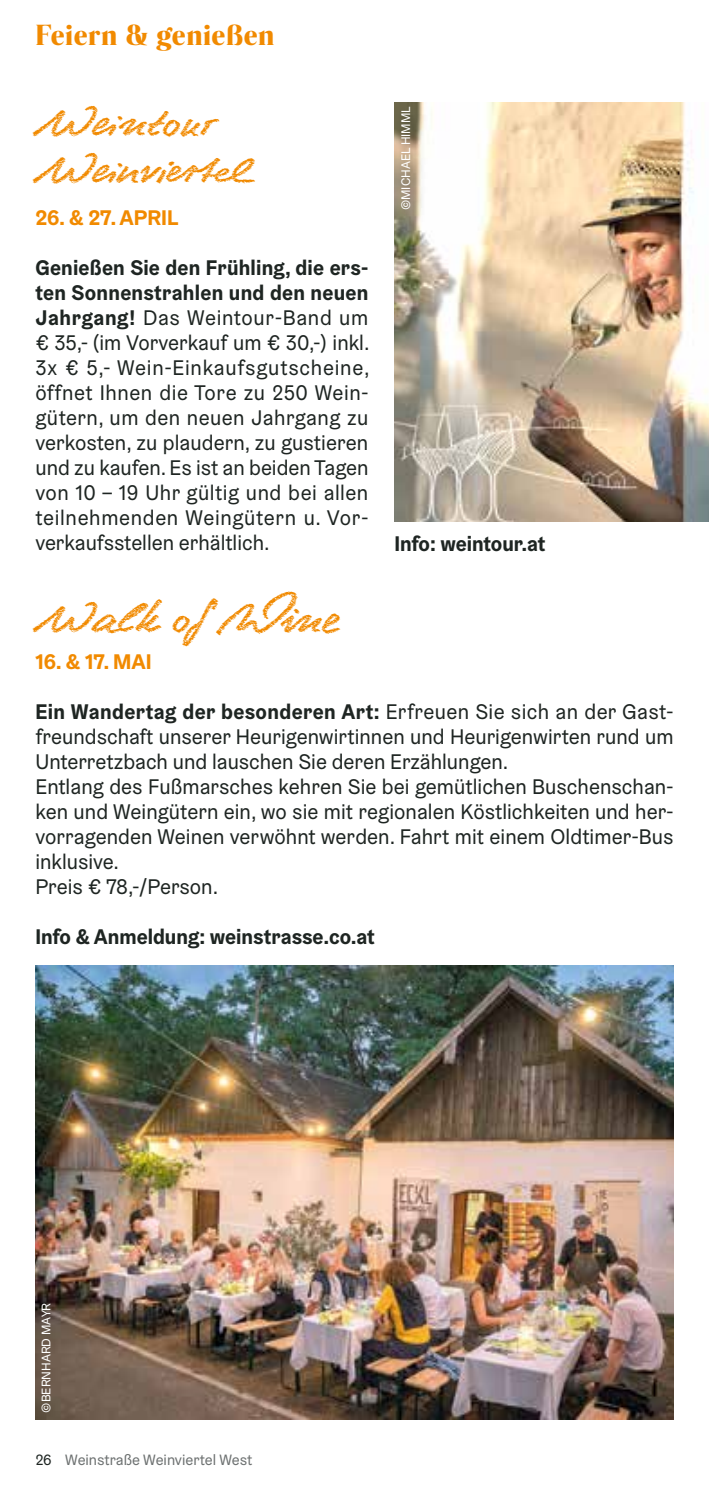
<style>
.page{position:relative;width:709px;height:1489px;background:#fff}
.page>*{position:absolute;margin:0;border:0;box-sizing:border-box;transform-origin:0 0}
.t1{font:42.5px/47.5px "Weinviertel";letter-spacing:-.03em;color:#f18a00}
.t2{font:900 27.5px "Rando Display";letter-spacing:.015em;color:#f18a00}
.t3{font:21.25px/25px "Graebenbach";color:#1e2522;text-align:justify}
.t4{font:700 21.25px "Graebenbach";color:#1e2522}
.t5{font:700 21.25px "Graebenbach";color:#f18a00}
.t6{font:15px "Graebenbach";color:#6d7171}
.t7{font:12.5px "Graebenbach";color:#fff}
.s1{font-weight:700}
.s2{color:#1e2522}
</style>
<div class="page">
<img style="left:35px;top:965px;width:638px;height:454px">
<img style="left:394px;top:103px;width:315px;height:418px">
<div style="left:393px;top:100px;width:35px;height:126px;background:#1e2522;opacity:.75"></div>
<p class="t2" style="left:35px;top:15px;width:240px">Feiern &amp; genießen</p>
<h1 class="t1" style="left:35px;top:96px;width:221px">Weintour<br>Weinviertel</h1>
<p class="t5" style="left:35px;top:204px;width:144px">26. &amp; 27. APRIL</p>
<p class="t3" style="left:35px;top:255px;width:335px"><span class="s1">Genießen Sie den Frühling, die ers&shy;ten Sonnenstrahlen und den neuen Jahrgang!</span> Das Weintour-Band um € 35,- (im Vorverkauf um € 30,-) inkl.<br>3x € 5,- Wein-Einkaufsgutscheine, öffnet Ihnen die Tore zu 250 Wein&shy;gütern, um den neuen Jahrgang zu verkosten, zu plaudern, zu gustieren und zu kaufen. Es ist an beiden Tagen von 10 – 19 Uhr gültig und bei allen teilnehmenden Weingütern u. Vor&shy;verkaufsstellen erhältlich.</p>
<p class="t7" style="left:398px;top:210px;width:105px;rotate:-90deg">©MICHAEL HIMML</p>
<p class="t4" style="left:394px;top:530px;width:152px">Info: weintour.at</p>
<h1 class="t1" style="left:35px;top:592px;width:305px">Walk of Wine</h1>
<p class="t5" style="left:35px;top:647px;width:118px">16. &amp; 17. MAI</p>
<p class="t3" style="left:35px;top:698px;width:639px;text-align:left"><span class="s1">Ein Wandertag der besonderen Art:</span> Erfreuen Sie sich an der Gast&shy;freundschaft unserer Heurigenwirtinnen und Heurigenwirten rund um Unterretzbach und lauschen Sie deren Erzählungen.<br>Entlang des Fußmarsches kehren Sie bei gemütlichen Buschenschan&shy;ken und Weingütern ein, wo sie mit regionalen Köstlichkeiten und her&shy;vorragenden Weinen verwöhnt werden. Fahrt mit einem Oldtimer-Bus inklusive.<br>Preis € 78,-/Person.</p>
<p class="t4" style="left:35px;top:922px;width:341px">Info &amp; Anmeldung: weinstrasse.co.at</p>
<p class="t7" style="left:38px;top:1412px;width:111px;rotate:-90deg">©BERNHARD MAYR</p>
<p class="t6" style="left:35px;top:1450px;width:218px"><span class="s2">26</span> Weinstraße Weinviertel West</p>
</div>
